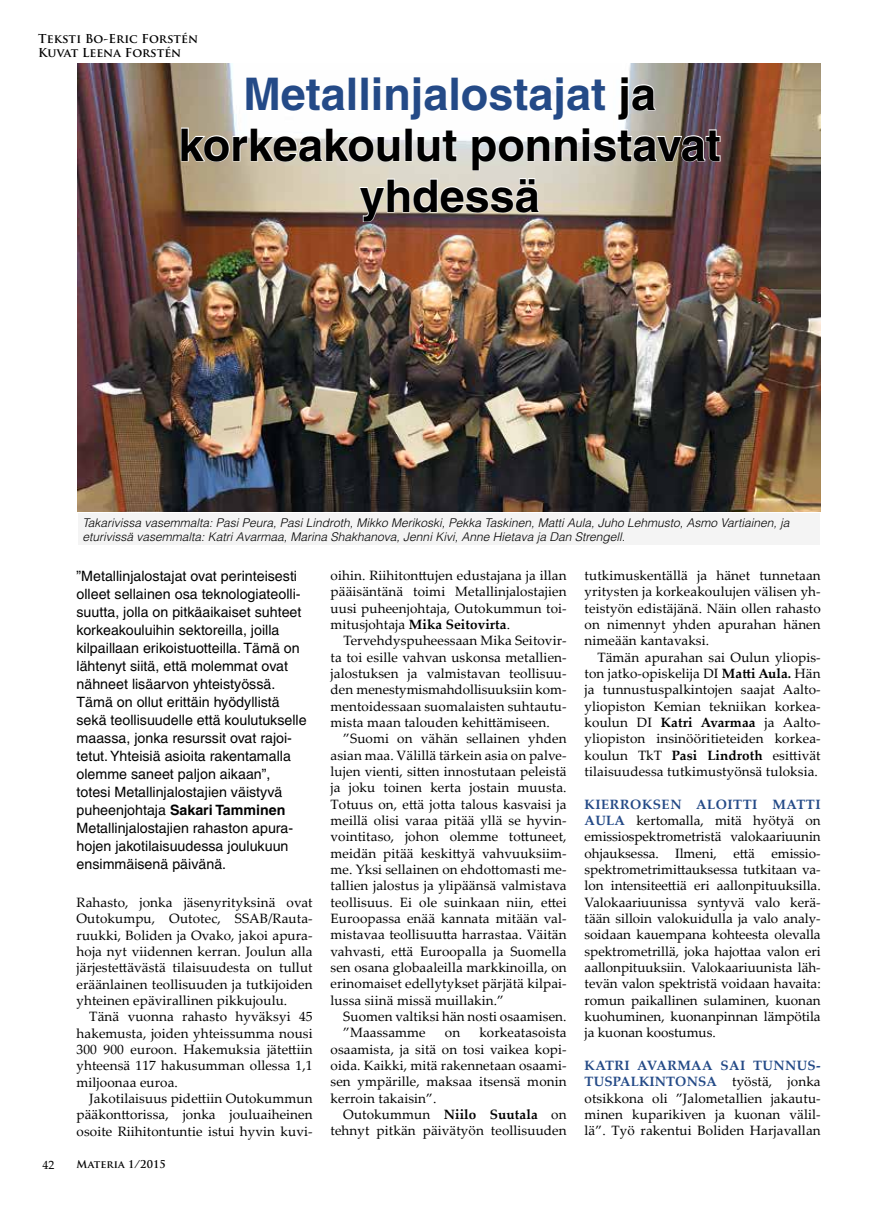
<style>
.page{position:relative;width:893px;height:1221px;background:#fff}
.page>*{position:absolute;margin:0;border:0;box-sizing:border-box;transform-origin:0 0}
.t1{font:700 45px/51px "Helvetica";color:#000;text-align:center}
.t2{font:14.25px/18px "Helvetica";color:#000}
.t3{font:13.5px/16.4px "Palatino Linotype";letter-spacing:.01em;color:#000;text-align:justify}
.t4{font:italic 300 12px/14.4px "Helvetica";color:#000}
.t5{font:700 12px/14.4px "Trajan Pro";letter-spacing:.01em;color:#000}
.t6{font:12px "Palatino Linotype";color:#000}
.t7{font:700 10.5px "Trajan Pro";letter-spacing:.01em;color:#000}
.s1{color:#244a87}
.s2{font-weight:700}
.s3{font-weight:700;color:#244a87}
</style>
<div class="page">
<img style="left:78px;top:64px;width:743px;height:447px">
<svg style="left:180px;top:75px;width:541px;height:96px"></svg>
<svg style="left:358px;top:177px;width:182px;height:46px;background:#c8bfb5"></svg>
<div style="left:78px;top:513px;width:742px;height:32px;background:#f4f4f4"></div>
<p class="t5" style="left:38px;top:32px;width:161px">Teksti Bo-Eric Forstén<br>Kuvat Leena Forstén</p>
<h1 class="t1" style="left:179px;top:68px;width:544px"><span class="s1">Metallinjalostajat</span> ja korkeakoulut ponnistavat yhdessä</h1>
<p class="t4" style="left:83px;top:515px;width:708px">Takarivissa vasemmalta: Pasi Peura, Pasi Lindroth, Mikko Merikoski, Pekka Taskinen, Matti Aula, Juho Lehmusto, Asmo Vartiainen, ja eturivissä vasemmalta: Katri Avarmaa, Marina Shakhanova, Jenni Kivi, Anne Hietava ja Dan Strengell.</p>
<p class="t2" style="left:77px;top:567px;width:232px">”Metallinjalostajat ovat perinteisesti olleet sellainen osa teknologiateolli&shy;suutta, jolla on pitkäaikaiset suhteet korkeakouluihin sektoreilla, joilla kilpaillaan erikoistuotteilla. Tämä on lähtenyt siitä, että molemmat ovat nähneet lisäarvon yhteistyössä.<br>Tämä on ollut erittäin hyödyllistä sekä teollisuudelle että koulutukselle maassa, jonka resurssit ovat rajoi&shy;tetut. Yhteisiä asioita rakentamalla olemme saneet paljon aikaan”, totesi Metallinjalostajien väistyvä puheenjohtaja <span class="s2">Sakari Tamminen </span>Metallinjalostajien rahaston apura&shy;hojen jakotilaisuudessa joulukuun ensimmäisenä päivänä.</p>
<p class="t3" style="left:331px;top:566px;width:238px">oihin. Riihitonttujen edustajana ja illan pääisäntänä toimi Metallinjalostajien uusi puheenjohtaja, Outokummun toi&shy;mitusjohtaja <span class="s2">Mika Seitovirta</span>.</p>
<p class="t3" style="left:331px;top:632px;width:238px;text-indent:13px">Tervehdyspuheessaan Mika Seitovir&shy;ta toi esille vahvan uskonsa metallien&shy;jalostuksen ja valmistavan teollisuu&shy;den menestymismahdollisuuksiin kom&shy;mentoidessaan suomalaisten suhtautu&shy;mista maan talouden kehittämiseen.</p>
<p class="t3" style="left:331px;top:730px;width:238px;text-indent:13px">”Suomi on vähän sellainen yhden asian maa. Välillä tärkein asia on palve&shy;lujen vienti, sitten innostutaan peleistä ja joku toinen kerta jostain muusta.<br>Totuus on, että jotta talous kasvaisi ja meillä olisi varaa pitää yllä se hyvin&shy;vointitaso, johon olemme tottuneet, meidän pitää keskittyä vahvuuksiim&shy;me. Yksi sellainen on ehdottomasti me&shy;tallien jalostus ja ylipäänsä valmistava teollisuus. Ei ole suinkaan niin, ettei Euroopassa enää kannata mitään val&shy;mistavaa teollisuutta harrastaa. Väitän vahvasti, että Euroopalla ja Suomella sen osana globaaleilla markkinoilla, on erinomaiset edellytykset pärjätä kilpai&shy;lussa siinä missä muillakin.”</p>
<p class="t3" style="left:343px;top:1007px;width:225px">Suomen valtiksi hän nosti osaamisen. ”Maassamme</p>
<p class="t3" style="left:77px;top:893px;width:238px">Rahasto, jonka jäsenyrityksinä ovat Outokumpu, Outotec, SSAB/Rauta&shy;ruukki, Boliden ja Ovako, jakoi apura&shy;hoja nyt viidennen kerran. Joulun alla järjestettävästä tilaisuudesta on tullut eräänlainen teollisuuden ja tutkijoiden yhteinen epävirallinen pikkujoulu.</p>
<p class="t3" style="left:77px;top:1007px;width:238px;text-indent:13px">Tänä vuonna rahasto hyväksyi 45 hakemusta, joiden yhteissumma nousi 300 900 euroon. Hakemuksia jätettiin yhteensä 117 hakusumman ollessa 1,1 miljoonaa euroa.</p>
<p class="t3" style="left:77px;top:1089px;width:238px;text-indent:13px">Jakotilaisuus pidettiin Outokummun pääkonttorissa, jonka jouluaiheinen osoite Riihitontuntie istui hyvin kuvi-</p>
<p class="t3" style="left:331px;top:1023px;width:238px;text-indent:149px">korkeatasoista osaamista, ja sitä on tosi vaikea kopi&shy;oida. Kaikki, mitä rakennetaan osaami&shy;sen ympärille, maksaa itsensä monin kerroin takaisin”.</p>
<p class="t3" style="left:331px;top:1105px;width:238px;text-align:right">Outokummun <span class="s2">Niilo Suutala</span> on tehnyt pitkän päivätyön teollisuuden</p>
<p class="t3" style="left:445px;top:1023px;width:17px">on</p>
<p class="t6" style="left:43px;top:1155px;width:13px">42</p>
<p class="t7" style="left:77px;top:1157px;width:91px">Materia 1/2015</p>
<p class="t3" style="left:585px;top:567px;width:238px">tutkimuskentällä ja hänet tunnetaan yritysten ja korkeakoulujen välisen yh&shy;teistyön edistäjänä. Näin ollen rahasto on nimennyt yhden apurahan hänen nimeään kantavaksi.</p>
<p class="t3" style="left:585px;top:648px;width:238px;text-indent:13px">Tämän apurahan sai Oulun yliopis&shy;ton jatko-opiskelija DI <span class="s2">Matti Aula.</span> Hän ja tunnustuspalkintojen saajat Aalto&shy;yliopiston Kemian tekniikan korkea&shy;koulun DI <span class="s2">Katri Avarmaa</span> ja Aalto&shy;yliopiston insinööritieteiden korkea&shy;koulun TkT <span class="s2">Pasi Lindroth</span> esittivät tilaisuudessa tutkimustyönsä tuloksia.</p>
<p class="t3" style="left:585px;top:795px;width:238px"><span class="s3">KIERROKSEN ALOITTI MATTI AULA</span> kertomalla, mitä hyötyä on emissiospektrometristä valokaariuunin ohjauksessa. Ilmeni, että emissio&shy;spektrometrimittauksessa tutkitaan va&shy;lon intensiteettiä eri aallonpituuksilla.<br>Valokaariuunissa syntyvä valo kerä&shy;tään silloin valokuidulla ja valo analy&shy;soidaan kauempana kohteesta olevalla spektrometrillä, joka hajottaa valon eri aallonpituuksiin. Valokaariuunista läh&shy;tevän valon spektristä voidaan havaita: romun paikallinen sulaminen, kuonan kuohuminen, kuonanpinnan lämpötila ja kuonan koostumus.</p>
<p class="t3" style="left:585px;top:1056px;width:238px"><span class="s3">KATRI AVARMAA SAI TUNNUS-TUSPALKINTONSA</span> työstä, jonka otsikkona oli ”Jalometallien jakautu&shy;minen kuparikiven ja kuonan välil&shy;lä”. Työ rakentui Boliden Harjavallan</p>
</div>
